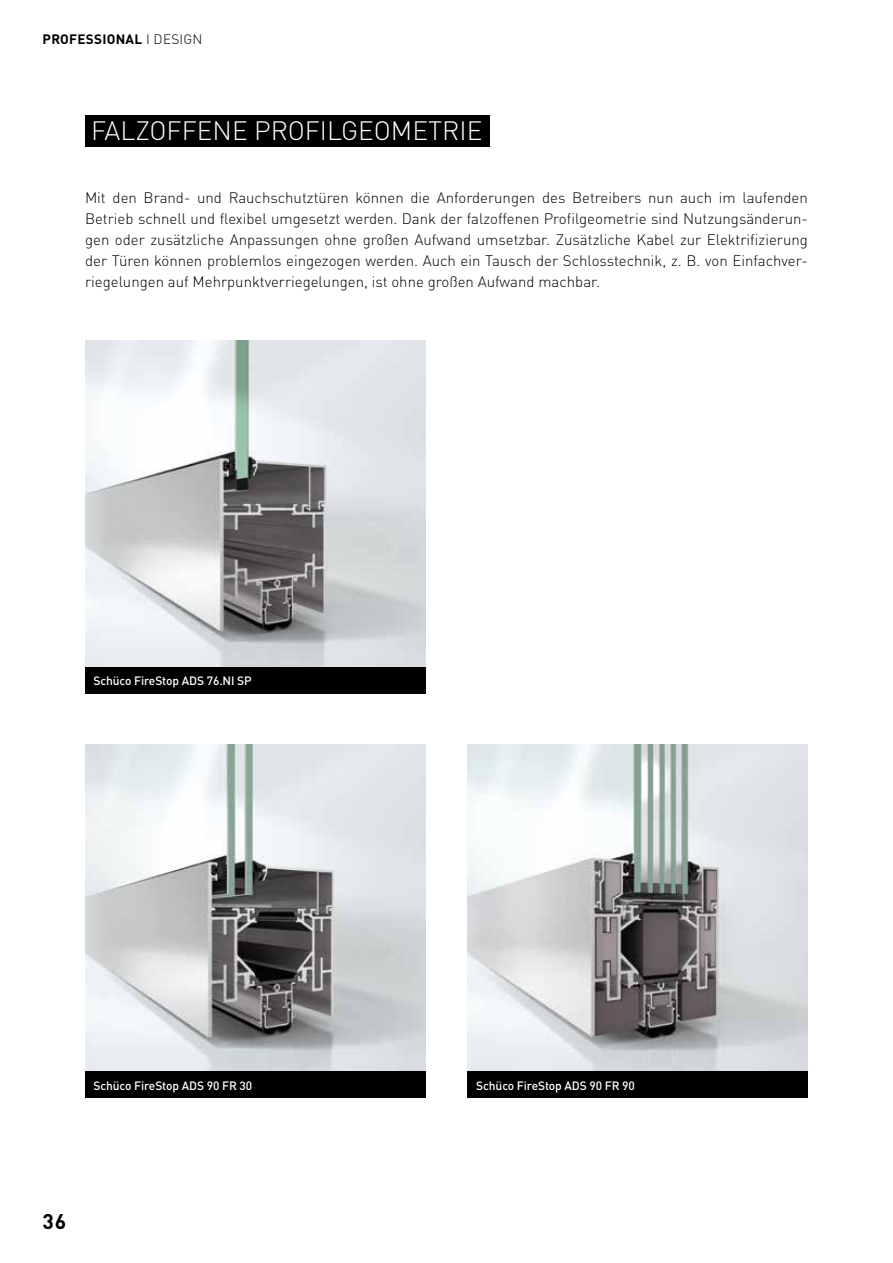
<style>
.page{position:relative;width:893px;height:1263px;background:#fff}
.page>*{position:absolute;margin:0;border:0;box-sizing:border-box;transform-origin:0 0}
.t1{font:300 26.25px "DIN Pro";color:#fff}
.t2{font:700 21px "DIN Pro";color:#000}
.t3{font:300 15px/21px "DIN Pro";color:#000;text-align:justify}
.t4{font:700 13.5px "DIN Pro";letter-spacing:.02em;color:#000}
.t5{font:500 12px "DIN Pro";letter-spacing:-.01em;color:#fff}
.s1{font-weight:300}
</style>
<div class="page">
<img style="left:85px;top:340px;width:340px;height:328px">
<div style="left:85px;top:668px;width:340px;height:26px;background:#000"></div>
<img style="left:468px;top:744px;width:340px;height:328px">
<div style="left:468px;top:1072px;width:340px;height:26px;background:#000"></div>
<img style="left:85px;top:744px;width:340px;height:328px">
<div style="left:85px;top:1072px;width:340px;height:26px;background:#000"></div>
<div style="left:85px;top:115px;width:405px;height:32px;background:#000"></div>
<p class="t4" style="left:43px;top:29px;width:162px">PROFESSIONAL <span class="s1">I DESIGN</span></p>
<h1 class="t1" style="left:91px;top:111px;width:393px">FALZOFFENE PROFILGEOMETRIE</h1>
<p class="t3" style="left:85px;top:186px;width:724px">Mit den Brand- und Rauchschutztüren können die Anforderungen des Betreibers nun auch im laufenden Betrieb schnell und flexibel umgesetzt werden. Dank der falzoffenen Profilgeometrie sind Nutzungsänderun&shy;gen oder zusätzliche Anpassungen ohne großen Aufwand umsetzbar. Zusätzliche Kabel zur Elektrifizierung der Türen können problemlos eingezogen werden. Auch ein Tausch der Schlosstechnik, z. B. von Einfachver&shy;riegelungen auf Mehrpunktverriegelungen, ist ohne großen Aufwand machbar.</p>
<p class="t5" style="left:94px;top:672px;width:160px">Schüco FireStop ADS 76.NI SP</p>
<p class="t5" style="left:94px;top:1076px;width:160px">Schüco FireStop ADS 90 FR 30</p>
<p class="t5" style="left:476px;top:1076px;width:160px">Schüco FireStop ADS 90 FR 90</p>
<h2 class="t2" style="left:43px;top:1205px;width:25px">36</h2>
</div>
